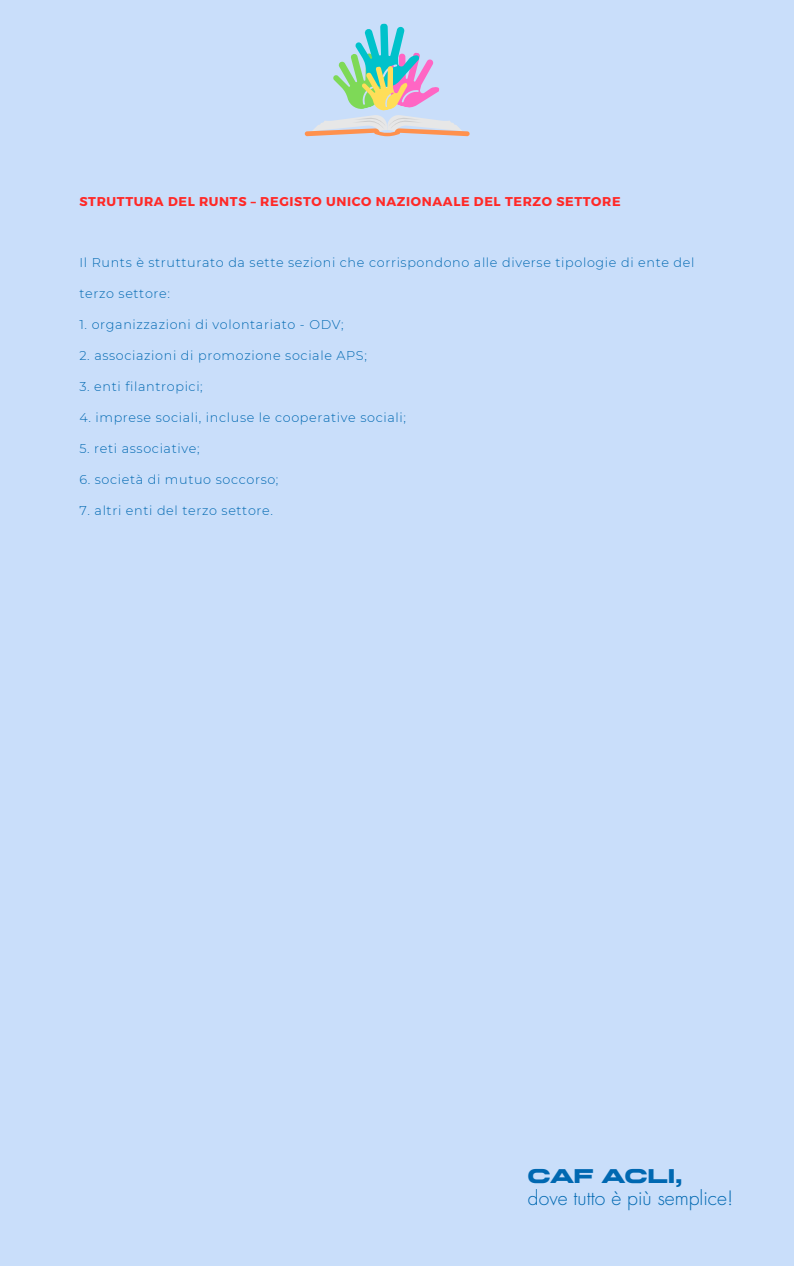
<style>
.page{position:relative;width:794px;height:1266px;background:#fff}
.page>*{position:absolute;margin:0;border:0;box-sizing:border-box;transform-origin:0 0}
.t1{font:700 19.8px "Miedinger W01";color:#0068b1}
.t2{font:300 19.27px "Futura Std";color:#0068b1}
.t3{font:300 12.75px "Montserrat";letter-spacing:.05em;color:#0068b1}
.t4{font:700 12.75px "Montserrat";letter-spacing:.05em;color:#ff2927}
</style>
<div class="page">
<div style="left:0;top:0;width:793px;height:1266px;background:#c9defa"></div>
<svg style="left:304px;top:23px;width:165px;height:113px"></svg>
<p class="t4" style="left:79px;top:194px;width:542px">STRUTTURA DEL RUNTS – REGISTO UNICO NAZIONAALE DEL TERZO SETTORE</p>
<p class="t3" style="left:79px;top:255px;width:616px">Il Runts è strutturato da sette sezioni che corrispondono alle diverse tipologie di ente del</p>
<p class="t3" style="left:79px;top:286px;width:92px">terzo settore:</p>
<p class="t3" style="left:79px;top:317px;width:266px">1. organizzazioni di volontariato - ODV;</p>
<p class="t3" style="left:79px;top:348px;width:289px">2. associazioni di promozione sociale APS;</p>
<p class="t3" style="left:79px;top:379px;width:125px">3. enti filantropici;</p>
<p class="t3" style="left:79px;top:410px;width:328px">4. imprese sociali, incluse le cooperative sociali;</p>
<p class="t3" style="left:79px;top:440px;width:122px">5. reti associative;</p>
<p class="t3" style="left:79px;top:471px;width:200px">6. società di mutuo soccorso;</p>
<p class="t3" style="left:79px;top:502px;width:195px">7. altri enti del terzo settore.</p>
<p class="t1" style="left:527px;top:1163px;width:156px">CAF ACLI,</p>
<p class="t2" style="left:527px;top:1189px;width:207px">dove tutto è più semplice!</p>
</div>
